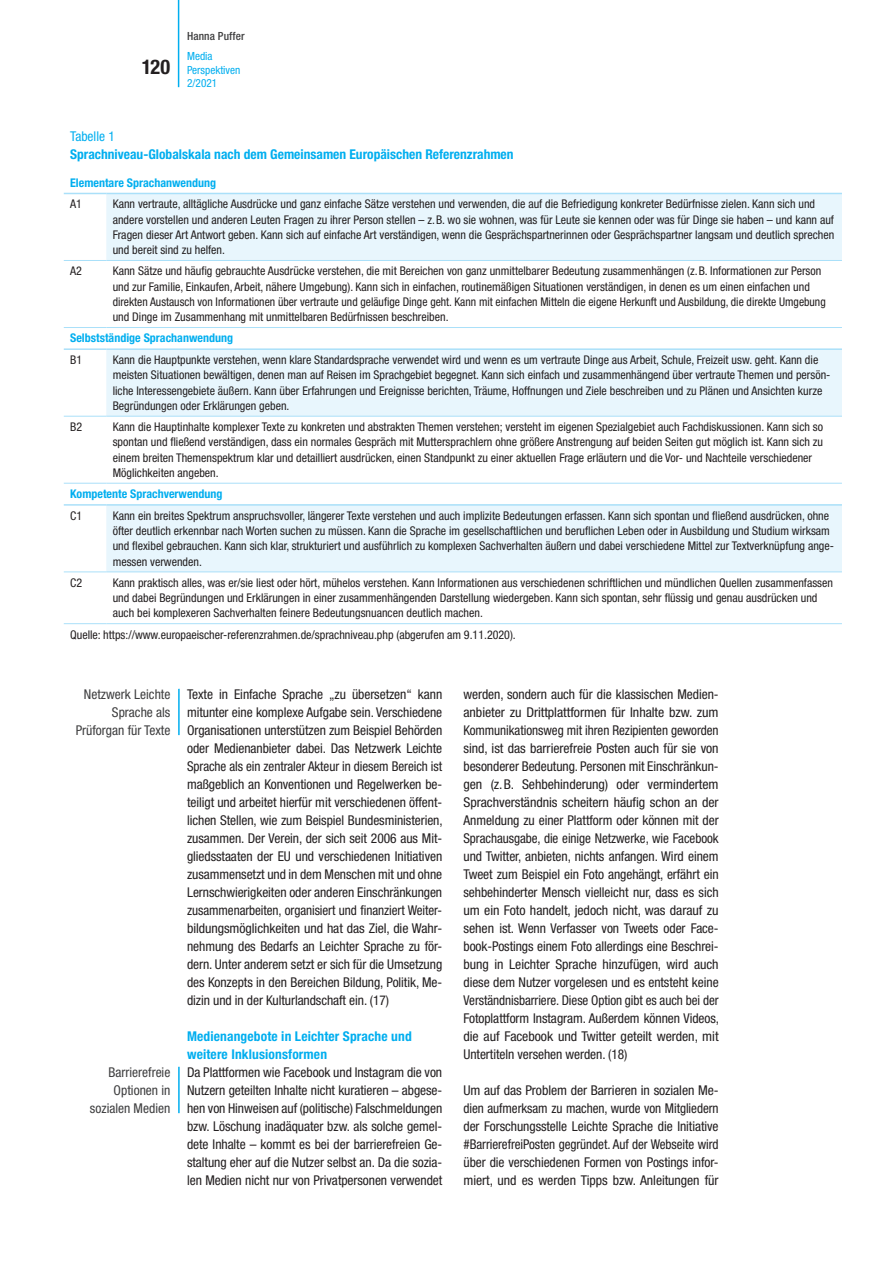
<style>
.page{position:relative;width:893px;height:1263px;background:#fff}
.page>*{position:absolute;margin:0;border:0;box-sizing:border-box;transform-origin:0 0}
.t1{font:700 condensed 20.25px "Helvetica Neue LT Std";color:#231f20}
.t2{font:condensed 13.5px/18px "Helvetica Neue LT Std";letter-spacing:-.005em;color:#231f20;text-align:justify}
.t3{font:700 condensed 13.5px/18px "Helvetica Neue LT Std";color:#00aeef}
.t4{font:condensed 13.5px/18px "Helvetica Neue LT Std";color:#3e3e3f;text-align:right}
.t5{font:condensed 13.5px "Helvetica Neue LT Std";color:#00aeef}
.t6{font:condensed 12px/15.3px "Helvetica Neue LT Std";color:#231f20}
.t7{font:700 condensed 12px "Helvetica Neue LT Std";color:#00aeef}
.t8{font:condensed 11.25px/13.5px "Helvetica Neue LT Std";color:#00aeef}
.t9{font:500 condensed 11.25px "Helvetica Neue LT Std";letter-spacing:.01em;color:#3e3e3f}
</style>
<div class="page">
<hr style="left:178px;top:0;width:1px;height:87px;background:#00aeef">
<hr style="left:178px;top:689px;width:2px;height:46px;background:#00aeef">
<hr style="left:178px;top:1067px;width:2px;height:46px;background:#00aeef">
<div style="left:106px;top:194px;width:736px;height:66px;background:#e8f6fd"></div>
<svg style="left:64px;top:415px;width:42px;height:158px"></svg>
<svg style="left:106px;top:350px;width:736px;height:223px;fill:#e8f6fd"></svg>
<hr style="left:64px;top:193px;width:42px;height:1px;background:#aae0f9">
<hr style="left:106px;top:193px;width:736px;height:1px;background:#aae0f9">
<hr style="left:64px;top:260px;width:42px;height:1px;background:#aae0f9">
<hr style="left:64px;top:327px;width:42px;height:1px;background:#aae0f9">
<hr style="left:64px;top:416px;width:42px;height:1px;background:#aae0f9">
<hr style="left:64px;top:483px;width:42px;height:1px;background:#aae0f9">
<hr style="left:64px;top:571px;width:42px;height:1px;background:#aae0f9">
<hr style="left:106px;top:260px;width:736px;height:1px;background:#aae0f9">
<hr style="left:106px;top:327px;width:736px;height:1px;background:#aae0f9">
<hr style="left:106px;top:416px;width:736px;height:1px;background:#aae0f9">
<hr style="left:106px;top:483px;width:736px;height:1px;background:#aae0f9">
<hr style="left:106px;top:571px;width:736px;height:1px;background:#aae0f9">
<hr style="left:64px;top:623px;width:42px;height:1px;background:#aae0f9">
<hr style="left:106px;top:623px;width:736px;height:1px;background:#aae0f9">
<hr style="left:64px;top:504px;width:42px;height:2px;background:#aae0f9">
<hr style="left:106px;top:504px;width:736px;height:2px;background:#aae0f9">
<hr style="left:64px;top:348px;width:42px;height:2px;background:#aae0f9">
<hr style="left:106px;top:348px;width:736px;height:2px;background:#aae0f9">
<p class="t9" style="left:187px;top:30px;width:59px">Hanna Puffer</p>
<h1 class="t1" style="left:142px;top:54px;width:30px">120</h1>
<p class="t8" style="left:187px;top:49px;width:55px">Media<br>Perspektiven<br>2/2021</p>
<p class="t5" style="left:70px;top:128px;width:46px">Tabelle 1</p>
<p class="t3" style="left:70px;top:145px;width:445px">Sprachniveau-Globalskala nach dem Gemeinsamen Europäischen Referenzrahmen</p>
<p class="t7" style="left:70px;top:175px;width:147px">Elementare Sprachanwendung</p>
<p class="t6" style="left:70px;top:196px;width:13px">A1</p>
<p class="t6" style="left:113px;top:196px;width:723px">Kann vertraute, alltägliche Ausdrücke und ganz einfache Sätze verstehen und verwenden, die auf die Befriedigung konkreter Bedürfnisse zielen. Kann sich und andere vorstellen und anderen Leuten Fragen zu ihrer Person stellen – z.B. wo sie wohnen, was für Leute sie kennen oder was für Dinge sie haben – und kann auf Fragen dieser Art Antwort geben. Kann sich auf einfache Art verständigen, wenn die Gesprächspartnerinnen oder Gesprächspartner langsam und deutlich sprechen und bereit sind zu helfen.</p>
<p class="t6" style="left:70px;top:263px;width:13px">A2</p>
<p class="t6" style="left:113px;top:264px;width:714px">Kann Sätze und häufig gebrauchte Ausdrücke verstehen, die mit Bereichen von ganz unmittelbarer Bedeutung zusammenhängen (z.B. Informationen zur Person und zur Familie, Einkaufen, Arbeit, nähere Umgebung). Kann sich in einfachen, routinemäßigen Situationen verständigen, in denen es um einen einfachen und direkten Austausch von Informationen über vertraute und geläufige Dinge geht. Kann mit einfachen Mitteln die eigene Herkunft und Ausbildung, die direkte Umgebung und Dinge im Zusammenhang mit unmittelbaren Bedürfnissen beschreiben.</p>
<p class="t7" style="left:70px;top:331px;width:164px">Selbstständige Sprachanwendung</p>
<p class="t6" style="left:70px;top:352px;width:13px">B1</p>
<p class="t6" style="left:113px;top:352px;width:718px">Kann die Hauptpunkte verstehen, wenn klare Standardsprache verwendet wird und wenn es um vertraute Dinge aus Arbeit, Schule, Freizeit usw. geht. Kann die meisten Situationen bewältigen, denen man auf Reisen im Sprachgebiet begegnet. Kann sich einfach und zusammenhängend über vertraute Themen und persön&shy;liche Interessengebiete äußern. Kann über Erfahrungen und Ereignisse berichten, Träume, Hoffnungen und Ziele beschreiben und zu Plänen und Ansichten kurze Begründungen oder Erklärungen geben.</p>
<p class="t6" style="left:70px;top:419px;width:13px">B2</p>
<p class="t6" style="left:113px;top:419px;width:712px">Kann die Hauptinhalte komplexer Texte zu konkreten und abstrakten Themen verstehen; versteht im eigenen Spezialgebiet auch Fachdiskussionen. Kann sich so spontan und fließend verständigen, dass ein normales Gespräch mit Muttersprachlern ohne größere Anstrengung auf beiden Seiten gut möglich ist. Kann sich zu einem breiten Themenspektrum klar und detailliert ausdrücken, einen Standpunkt zu einer aktuellen Frage erläutern und die Vor- und Nachteile verschiedener Möglichkeiten angeben.</p>
<p class="t7" style="left:70px;top:487px;width:154px">Kompetente Sprachverwendung</p>
<p class="t6" style="left:70px;top:508px;width:13px">C1</p>
<p class="t6" style="left:113px;top:508px;width:723px">Kann ein breites Spektrum anspruchsvoller, längerer Texte verstehen und auch implizite Bedeutungen erfassen. Kann sich spontan und fließend ausdrücken, ohne öfter deutlich erkennbar nach Worten suchen zu müssen. Kann die Sprache im gesellschaftlichen und beruflichen Leben oder in Ausbildung und Studium wirksam und flexibel gebrauchen. Kann sich klar, strukturiert und ausführlich zu komplexen Sachverhalten äußern und dabei verschiedene Mittel zur Textverknüpfung ange&shy;messen verwenden.</p>
<p class="t6" style="left:70px;top:575px;width:13px">C2</p>
<p class="t6" style="left:113px;top:575px;width:722px">Kann praktisch alles, was er/sie liest oder hört, mühelos verstehen. Kann Informationen aus verschiedenen schriftlichen und mündlichen Quellen zusammenfassen und dabei Begründungen und Erklärungen in einer zusammenhängenden Darstellung wiedergeben. Kann sich spontan, sehr flüssig und genau ausdrücken und auch bei komplexeren Sachverhalten feinere Bedeutungsnuancen deutlich machen.</p>
<p class="t6" style="left:70px;top:627px;width:447px">Quelle: https://www.europaeischer-referenzrahmen.de/sprachniveau.php (abgerufen am 9.11.2020).</p>
<p class="t4" style="left:76px;top:685px;width:96px">Netzwerk Leichte<br>Sprache als<br>Prüforgan für Texte</p>
<p class="t4" style="left:90px;top:1063px;width:82px">Barrierefreie<br>Optionen in sozialen Medien</p>
<p class="t2" style="left:187px;top:685px;width:257px">Texte in Einfache Sprache „zu übersetzen“ kann mitunter eine komplexe Aufgabe sein. Verschiedene Organisationen unterstützen zum Beispiel Behörden oder Medienanbieter dabei. Das Netzwerk Leichte Sprache als ein zentraler Akteur in diesem Bereich ist maßgeblich an Konventionen und Regelwerken be&shy;teiligt und arbeitet hierfür mit verschiedenen öffent&shy;lichen Stellen, wie zum Beispiel Bundesministerien, zusammen. Der Verein, der sich seit 2006 aus Mit&shy;gliedsstaaten der EU und verschiedenen Initiativen zusammensetzt und in dem Menschen mit und ohne Lernschwierigkeiten oder anderen Einschränkungen zusammenarbeiten, organisiert und finanziert Weiter&shy;bildungsmöglichkeiten und hat das Ziel, die Wahr&shy;nehmung des Bedarfs an Leichter Sprache zu för&shy;dern. Unter anderem setzt er sich für die Umsetzung des Konzepts in den Bereichen Bildung, Politik, Me&shy;dizin und in der Kulturlandschaft ein. (17)</p>
<p class="t3" style="left:187px;top:1027px;width:226px">Medienangebote in Leichter Sprache und weitere Inklusionsformen</p>
<p class="t2" style="left:187px;top:1063px;width:257px">Da Plattformen wie Facebook und Instagram die von Nutzern geteilten Inhalte nicht kuratieren – abgese&shy;hen von Hinweisen auf (politische) Falschmeldungen bzw. Löschung inadäquater bzw. als solche gemel&shy;dete Inhalte – kommt es bei der barrierefreien Ge&shy;staltung eher auf die Nutzer selbst an. Da die sozia&shy;len Medien nicht nur von Privatpersonen verwendet</p>
<p class="t2" style="left:463px;top:685px;width:257px">werden, sondern auch für die klassischen Medien&shy;anbieter zu Drittplattformen für Inhalte bzw. zum Kommunikationsweg mit ihren Rezipienten geworden sind, ist das barrierefreie Posten auch für sie von besonderer Bedeutung. Personen mit Einschränkun&shy;gen (z.B. Sehbehinderung) oder vermindertem Sprachverständnis scheitern häufig schon an der Anmeldung zu einer Plattform oder können mit der Sprachausgabe, die einige Netzwerke, wie Facebook und Twitter, anbieten, nichts anfangen. Wird einem Tweet zum Beispiel ein Foto angehängt, erfährt ein sehbehinderter Mensch vielleicht nur, dass es sich um ein Foto handelt, jedoch nicht, was darauf zu sehen ist. Wenn Verfasser von Tweets oder Face&shy;book-Postings einem Foto allerdings eine Beschrei&shy;bung in Leichter Sprache hinzufügen, wird auch diese dem Nutzer vorgelesen und es entsteht keine Verständnisbarriere. Diese Option gibt es auch bei der Fotoplattform Instagram. Außerdem können Videos, die auf Facebook und Twitter geteilt werden, mit Untertiteln versehen werden. (18)</p>
<p class="t2" style="left:463px;top:1081px;width:257px">Um auf das Problem der Barrieren in sozialen Me&shy;dien aufmerksam zu machen, wurde von Mitgliedern der Forschungsstelle Leichte Sprache die Initiative #BarrierefreiPosten gegründet. Auf der Webseite wird über die verschiedenen Formen von Postings infor&shy;miert, und es werden Tipps bzw. Anleitungen für</p>
</div>
